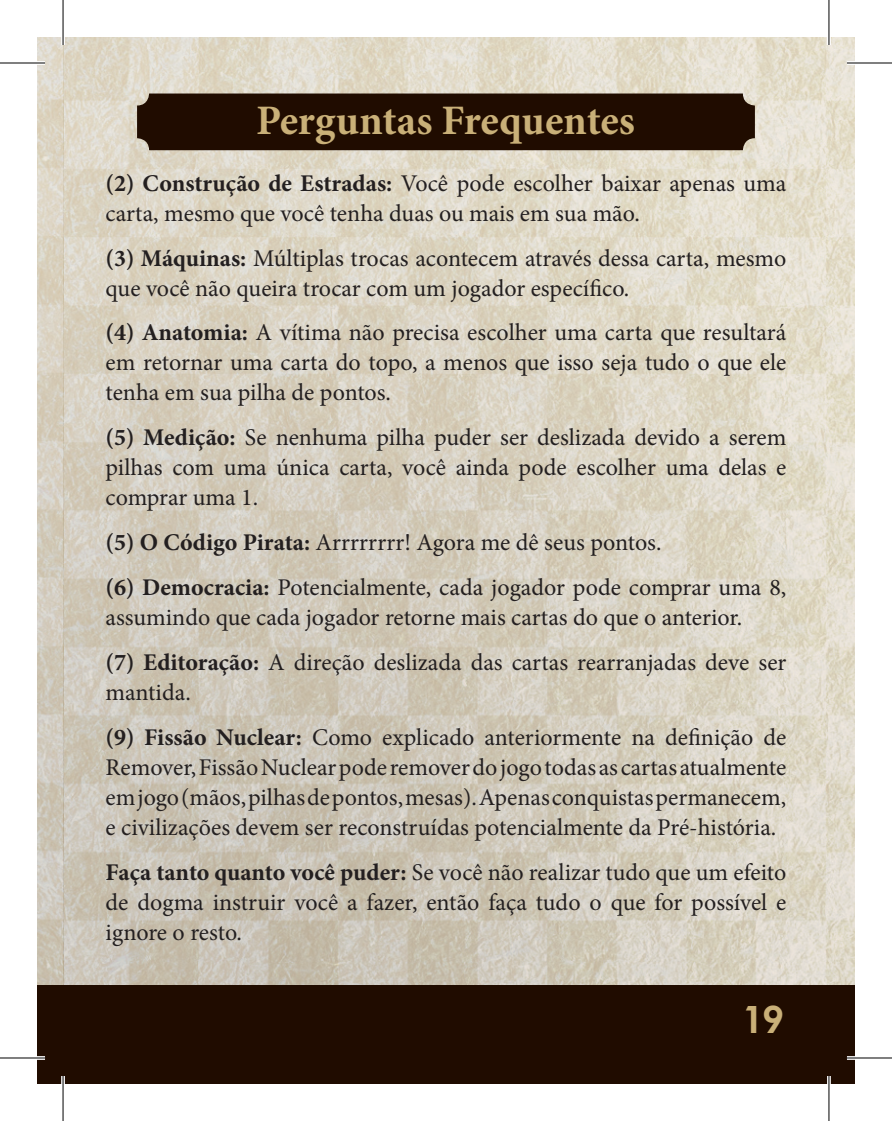
<style>
.page{position:relative;width:892px;height:1121px;background:#fff}
.page>*{position:absolute;margin:0;border:0;box-sizing:border-box;transform-origin:0 0}
.t1{font:700 42px "Minion Pro";letter-spacing:-.005em;color:#c9b078}
.t2{font:800 36px "Futura";color:#c9b078}
.t3{font:24px/30px "Minion Pro";color:#231f20}
.s1{font-weight:700}
</style>
<div class="page">
<img style="left:37px;top:37px;width:817px;height:949px">
<div style="left:37px;top:986px;width:817px;height:97px;background:#200c00"></div>
<div style="left:137px;top:94px;width:617px;height:56px;background:#200c00;border-radius:12px"></div>
<hr style="left:0;top:61px;width:45px;height:4px;background:#fff">
<hr style="left:846px;top:61px;width:45px;height:4px;background:#fff">
<svg style="left:0;top:1056px;width:45px;height:4px"></svg>
<svg style="left:847px;top:1056px;width:44px;height:4px"></svg>
<hr style="left:61px;top:0;width:4px;height:45px;background:#fff">
<svg style="left:61px;top:1076px;width:4px;height:8px"></svg>
<svg style="left:826px;top:0;width:4px;height:45px"></svg>
<svg style="left:826px;top:1076px;width:4px;height:45px"></svg>
<hr style="left:0;top:62px;width:45px;height:2px;background:#000">
<hr style="left:846px;top:62px;width:45px;height:2px;background:#000">
<hr style="left:0;top:1057px;width:45px;height:1px;background:#000">
<hr style="left:846px;top:1057px;width:45px;height:1px;background:#000">
<hr style="left:62px;top:0;width:2px;height:45px;background:#000">
<hr style="left:62px;top:1076px;width:2px;height:45px;background:#000">
<hr style="left:828px;top:0;width:1px;height:45px;background:#000">
<hr style="left:828px;top:1076px;width:1px;height:45px;background:#000">
<p class="t1" style="left:256px;top:91px;width:380px">Perguntas Frequentes</p>
<p class="t3" style="left:106px;top:168px;width:682px"><span class="s1">(2) Construção de Estradas:</span> Você pode escolher baixar apenas uma carta, mesmo que você tenha duas ou mais em sua mão.</p>
<p class="t3" style="left:106px;top:243px;width:682px"><span class="s1">(3) Máquinas:</span> Múltiplas trocas acontecem através dessa carta, mesmo que você não queira trocar com um jogador específico.</p>
<p class="t3" style="left:106px;top:318px;width:682px;text-align:justify"><span class="s1">(4) Anatomia:</span> A vítima não precisa escolher uma carta que resultará em retornar uma carta do topo, a menos que isso seja tudo o que ele tenha em sua pilha de pontos.</p>
<p class="t3" style="left:106px;top:423px;width:682px;text-align:justify"><span class="s1">(5) Medição:</span> Se nenhuma pilha puder ser deslizada devido a serem pilhas com uma única carta, você ainda pode escolher uma delas e comprar uma 1.</p>
<p class="t3" style="left:106px;top:528px;width:557px"><span class="s1">(5) O Código Pirata:</span> Arrrrrrrr! Agora me dê seus pontos.</p>
<p class="t3" style="left:106px;top:573px;width:682px"><span class="s1">(6) Democracia:</span> Potencialmente, cada jogador pode comprar uma 8, assumindo que cada jogador retorne mais cartas do que o anterior.</p>
<p class="t3" style="left:106px;top:647px;width:682px"><span class="s1">(7) Editoração:</span> A direção deslizada das cartas rearranjadas deve ser mantida.</p>
<p class="t3" style="left:106px;top:722px;width:682px;text-align:justify"><span class="s1">(9) Fissão Nuclear:</span> Como explicado anteriormente na definição de Remover, Fissão Nuclear pode remover do jogo todas as cartas atualmente em jogo (mãos, pilhas de pontos, mesas). Apenas conquistas permanecem, e civilizações devem ser reconstruídas potencialmente da Pré-história.</p>
<p class="t3" style="left:106px;top:857px;width:682px;text-align:justify"><span class="s1">Faça tanto quanto você puder:</span> Se você não realizar tudo que um efeito de dogma instruir você a fazer, então faça tudo o que for possível e ignore o resto.</p>
<h2 class="t2" style="left:741px;top:995px;width:43px">19</h2>
</div>
